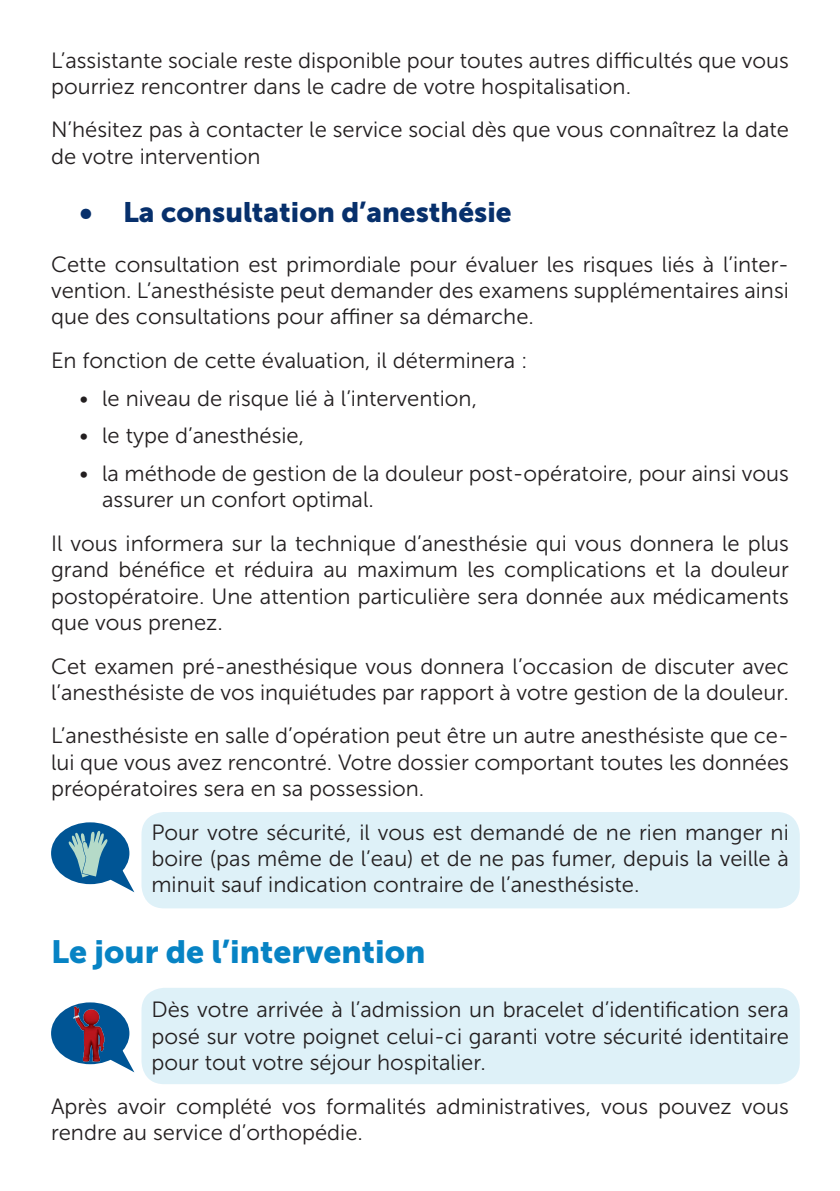
<style>
.page{position:relative;width:840px;height:1191px;background:#fff}
.page>*{position:absolute;margin:0;border:0;box-sizing:border-box;transform-origin:0 0}
.t1{font:32px "Museo Sans 900";color:#0783c4}
.t2{font:28px "Museo Sans 900";color:#07306c}
.t3{font:22px/26.4px "Museo Sans 300";color:#231f20}
</style>
<div class="page">
<div style="left:141px;top:812px;width:658px;height:96px;background:#def1f8;border-radius:23px"></div>
<div style="left:141px;top:987px;width:658px;height:97px;background:#def1f8;border-radius:23px"></div>
<div style="left:51px;top:822px;width:78px;height:62px;background:#005595;border-radius:50%"></div>
<svg style="left:67px;top:830px;width:67px;height:62px"></svg>
<div style="left:51px;top:1002px;width:78px;height:62px;background:#005595;border-radius:50%"></div>
<svg style="left:73px;top:1023px;width:61px;height:49px"></svg>
<img style="left:74px;top:1005px;width:30px;height:56px">
<p class="t3" style="left:51px;top:47px;width:739px">L’assistante sociale reste disponible pour toutes autres difficultés que vous pourriez rencontrer dans le cadre de votre hospitalisation.</p>
<p class="t3" style="left:51px;top:117px;width:739px">N’hésitez pas à contacter le service social dès que vous connaîtrez la date de votre intervention</p>
<p class="t2" style="left:79px;top:197px;width:433px">• La consultation d’anesthésie</p>
<p class="t3" style="left:51px;top:251px;width:738px;text-align:justify">Cette consultation est primordiale pour évaluer les risques liés à l’inter&shy;vention. L’anesthésiste peut demander des examens supplémentaires ainsi que des consultations pour affiner sa démarche.</p>
<p class="t3" style="left:51px;top:347px;width:478px">En fonction de cette évaluation, il déterminera :</p>
<p class="t3" style="left:79px;top:385px;width:399px">• le niveau de risque lié à l’intervention,</p>
<p class="t3" style="left:79px;top:423px;width:226px">• le type d’anesthésie,</p>
<p class="t3" style="left:102px;top:460px;width:687px;text-indent:-23px">• la méthode de gestion de la douleur post-opératoire, pour ainsi vous assurer un confort optimal.</p>
<p class="t3" style="left:51px;top:530px;width:739px;text-align:justify">Il vous informera sur la technique d’anesthésie qui vous donnera le plus grand bénéfice et réduira au maximum les complications et la douleur postopératoire. Une attention particulière sera donnée aux médicaments que vous prenez.</p>
<p class="t3" style="left:51px;top:653px;width:738px">Cet examen pré-anesthésique vous donnera l’occasion de discuter avec l’anesthésiste de vos inquiétudes par rapport à votre gestion de la douleur.</p>
<p class="t3" style="left:51px;top:722px;width:739px;text-align:justify">L’anesthésiste en salle d’opération peut être un autre anesthésiste que ce&shy;lui que vous avez rencontré. Votre dossier comportant toutes les données préopératoires sera en sa possession.</p>
<p class="t3" style="left:151px;top:819px;width:638px;text-align:justify">Pour votre sécurité, il vous est demandé de ne rien manger ni boire (pas même de l’eau) et de ne pas fumer, depuis la veille à minuit sauf indication contraire de l’anesthésiste.</p>
<h1 class="t1" style="left:51px;top:933px;width:376px">Le jour de l’intervention</h1>
<p class="t3" style="left:151px;top:996px;width:638px;text-align:justify">Dès votre arrivée à l’admission un bracelet d’identification sera posé sur votre poignet celui-ci garanti votre sécurité identitaire pour tout votre séjour hospitalier.</p>
<p class="t3" style="left:51px;top:1093px;width:739px">Après avoir complété vos formalités administratives, vous pouvez vous rendre au service d’orthopédie.</p>
</div>
